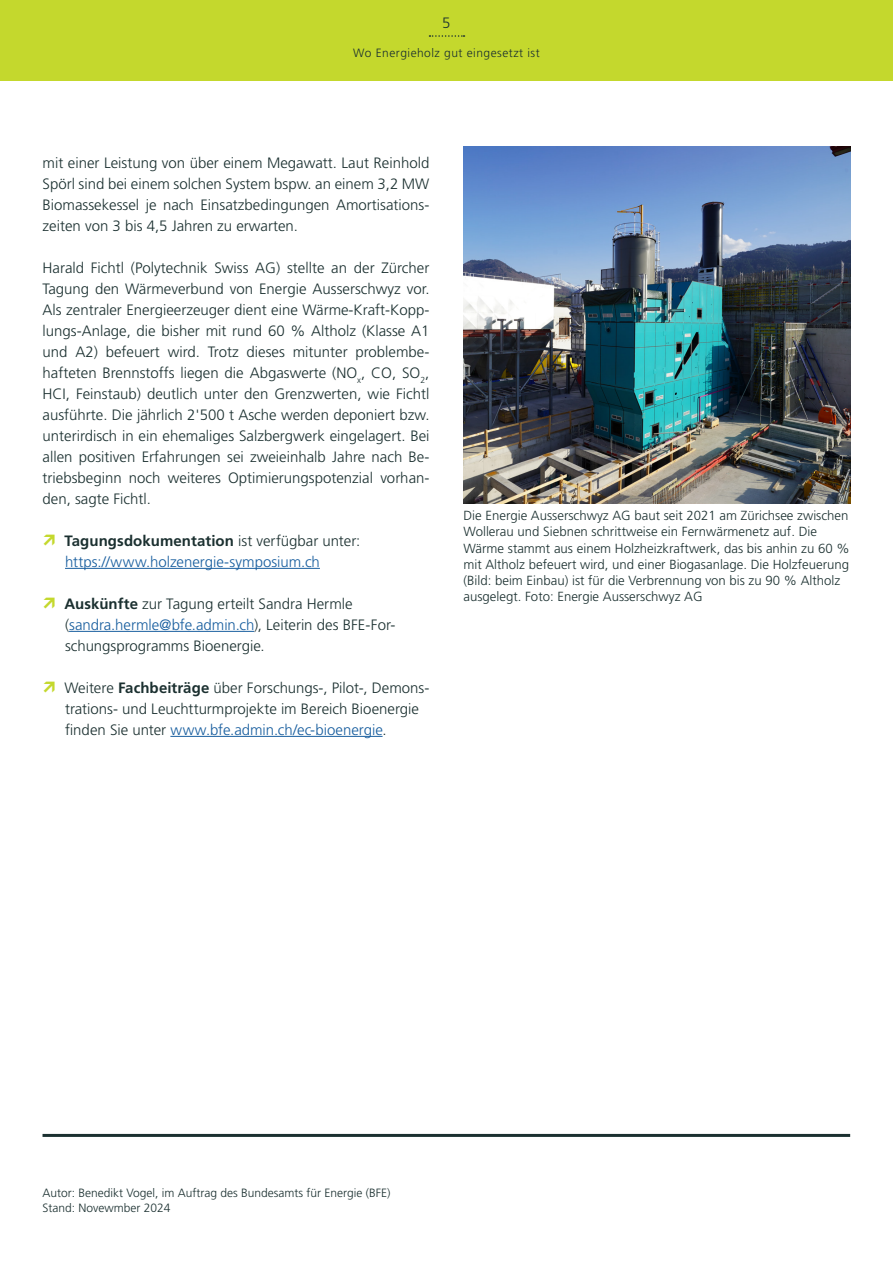
<style>
.page{position:relative;width:893px;height:1263px;background:#fff}
.page>*{position:absolute;margin:0;border:0;box-sizing:border-box;transform-origin:0 0}
.Fliesstext{font:300 15px/21px "Frutiger LT Std";color:#1b3030;text-align:justify}
.t1{font:300 15px/21px "Frutiger LT Std";color:#175d9e}
.Bildbeschreibung{font:300 13.2px/16.2px "Frutiger LT Std";color:#1b3030}
.Infos_Fusszeile{font:300 12px/15px "Frutiger LT Std";color:#1b3030}
.Infos_Fusszeile-2{font:300 12px "Frutiger LT Std";letter-spacing:.04em;color:#1b3030}
.s1{font-weight:700;color:#1b3030}
.s2{color:#1b3030}
.s3{font-weight:700}
.s4{color:#175d9e}
</style>
<div class="page">
<div style="left:0;top:0;width:893px;height:81px;background:#c4d82d"></div>
<svg style="left:429px;top:35px;width:35px;height:2px"></svg>
<hr style="left:65px;top:568px;width:255px;height:1px;background:#175d9e">
<hr style="left:69px;top:631px;width:185px;height:1px;background:#175d9e">
<hr style="left:170px;top:736px;width:213px;height:1px;background:#175d9e">
<hr style="left:43px;top:1134px;width:807px;height:3px;background:#1b3030">
<img style="left:463px;top:147px;width:387px;height:357px">
<p class="Fliesstext" style="left:442px;top:13px;width:10px">5</p>
<p class="Infos_Fusszeile-2" style="left:353px;top:46px;width:188px">Wo Energieholz gut eingesetzt ist</p>
<p class="Fliesstext" style="left:43px;top:152px;width:388px">mit einer Leistung von über einem Megawatt. Laut Reinhold Spörl sind bei einem solchen System bspw. an einem 3,2 MW Biomassekessel je nach Einsatzbedingungen Amortisations&shy;zeiten von 3 bis 4,5 Jahren zu erwarten.</p>
<p class="Fliesstext" style="left:43px;top:257px;width:388px">Harald Fichtl (Polytechnik Swiss AG) stellte an der Zürcher Tagung den Wärmeverbund von Energie Ausserschwyz vor.<br>Als zentraler Energieerzeuger dient eine Wärme-Kraft-Kopp&shy;lungs-Anlage, die bisher mit rund 60 % Altholz (Klasse A1 und A2) befeuert wird. Trotz dieses mitunter problembe&shy;hafteten Brennstoffs liegen die Abgaswerte (NO<sub>x</sub>, CO, SO<sub>2</sub>, HCI, Feinstaub) deutlich unter den Grenzwerten, wie Fichtl ausführte. Die jährlich 2'500 t Asche werden deponiert bzw. unterirdisch in ein ehemaliges Salzbergwerk eingelagert. Bei allen positiven Erfahrungen sei zweieinhalb Jahre nach Be&shy;triebsbeginn noch weiteres Optimierungspotenzial vorhan&shy;den, sagte Fichtl.</p>
<p class="t1" style="left:64px;top:530px;width:298px"><span class="s1">Tagungsdokumentation</span> <span class="s2">ist verfügbar unter: </span>https://www.holzenergie-symposium.ch</p>
<p class="Fliesstext" style="left:64px;top:593px;width:333px;text-align:left"><span class="s3">Auskünfte</span> zur Tagung erteilt Sandra Hermle (<span class="s4">sandra.hermle@bfe.admin.ch</span>), Leiterin des BFE-For&shy;schungsprogramms Bioenergie.</p>
<p class="Fliesstext" style="left:64px;top:677px;width:366px;text-align:left">Weitere <span class="s3">Fachbeiträge</span> über Forschungs-, Pilot-, Demons&shy;trations- und Leuchtturmprojekte im Bereich Bioenergie finden Sie unter <span class="s4">www.bfe.admin.ch/ec-bioenergie</span>.</p>
<p class="Bildbeschreibung" style="left:463px;top:508px;width:388px">Die Energie Ausserschwyz AG baut seit 2021 am Zürichsee zwischen Wollerau und Siebnen schrittweise ein Fernwärmenetz auf. Die Wärme stammt aus einem Holzheizkraftwerk, das bis anhin zu 60 % mit Altholz befeuert wird, und einer Biogasanlage. Die Holzfeuerung (Bild: beim Einbau) ist für die Verbrennung von bis zu 90 % Altholz ausgelegt. Foto: Energie Ausserschwyz AG</p>
<p class="Infos_Fusszeile" style="left:43px;top:1185px;width:350px">Autor: Benedikt Vogel, im Auftrag des Bundesamts für Energie (BFE)<br>Stand: Novewmber 2024</p>
</div>
